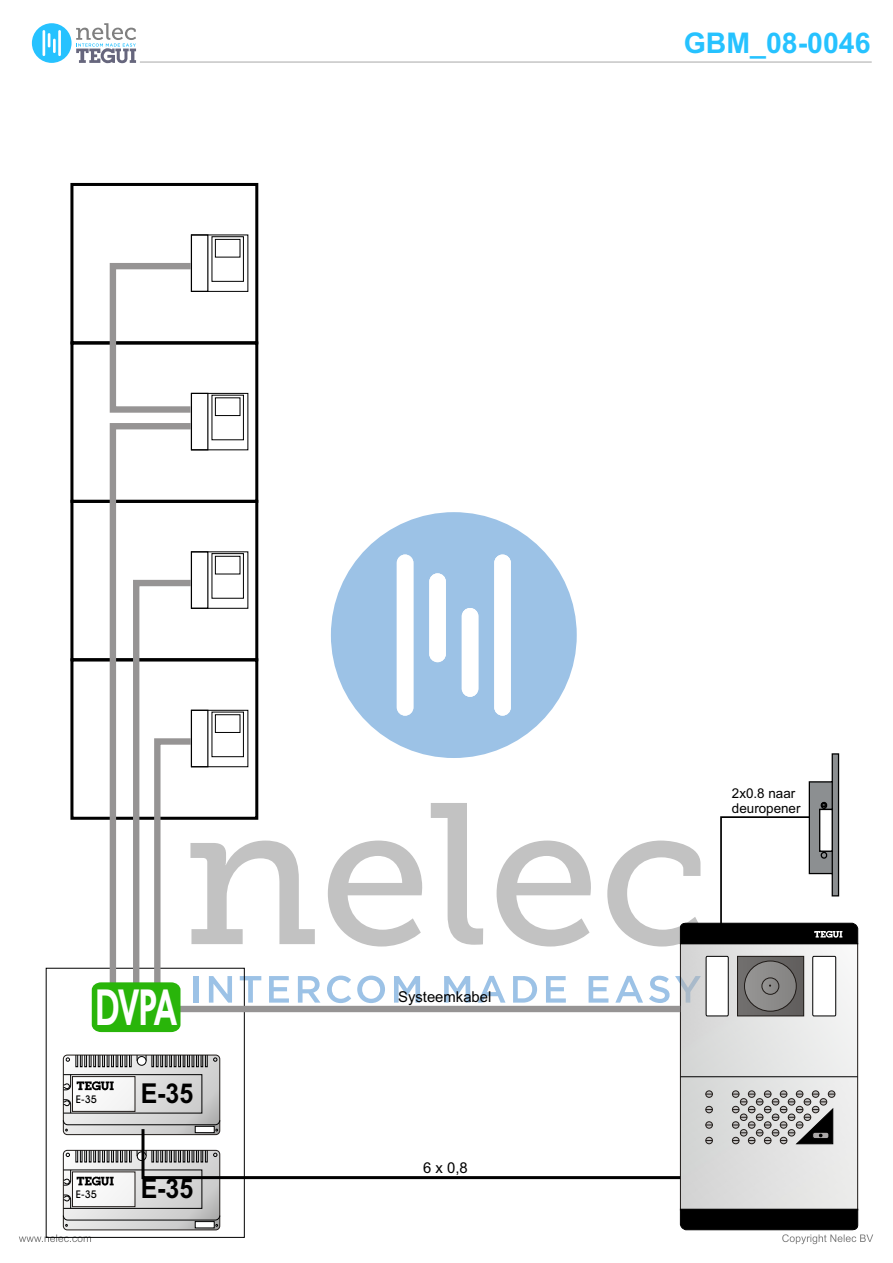
<style>
.page{position:relative;width:893px;height:1263px;background:#fff}
.page>*{position:absolute;margin:0;border:0;box-sizing:border-box;transform-origin:0 0}
.t1{font:700 49.95px "Avant Garde IT Cby BT";color:#fff;scale:.7 1}
.t2{font:700 28.5px "Arial";color:#26c2ff}
.t3{font:700 27.45px "Arial";color:#000;scale:.91 1}
.t4{font:15px "Arial";color:#000}
.t5{font:13.5px/15.1px "Arial";color:#000}
.t6{font:500 10.65px "Avant Garde IT Cby BT";color:#000}
</style>
<div class="page">
<svg style="left:19px;top:1234px;width:72px;height:8px"></svg>
<hr style="left:140px;top:61px;width:732px;height:2px;background:#ccc">
<svg style="left:328px;top:840px;width:94px;height:106px"></svg>
<svg style="left:448px;top:914px;width:35px;height:31px"></svg>
<svg style="left:497px;top:840px;width:94px;height:106px"></svg>
<svg style="left:327px;top:975px;width:24px;height:28px"></svg>
<svg style="left:357px;top:975px;width:28px;height:28px"></svg>
<svg style="left:394px;top:976px;width:26px;height:27px"></svg>
<svg style="left:444px;top:976px;width:26px;height:27px"></svg>
<svg style="left:478px;top:976px;width:27px;height:27px"></svg>
<svg style="left:513px;top:976px;width:24px;height:27px"></svg>
<svg style="left:546px;top:976px;width:20px;height:27px"></svg>
<svg style="left:589px;top:976px;width:19px;height:27px"></svg>
<svg style="left:615px;top:976px;width:28px;height:27px"></svg>
<svg style="left:649px;top:976px;width:31px;height:27px"></svg>
<svg style="left:331px;top:512px;width:246px;height:246px;fill:#9cc2e6"></svg>
<div style="left:397px;top:554px;width:16px;height:162px;background:#fff;border-radius:8px"></div>
<div style="left:429px;top:573px;width:17px;height:89px;background:#fff;border-radius:8px"></div>
<div style="left:494px;top:554px;width:17px;height:162px;background:#fff;border-radius:8px"></div>
<div style="left:462px;top:608px;width:16px;height:89px;background:#fff;border-radius:8px"></div>
<div style="left:32px;top:23px;width:40px;height:40px;background:#26c2ff;border-radius:50%"></div>
<hr style="left:43px;top:30px;width:2px;height:26px;background:#fff">
<svg style="left:48px;top:33px;width:2px;height:14px"></svg>
<hr style="left:58px;top:30px;width:3px;height:26px;background:#fff">
<hr style="left:53px;top:39px;width:3px;height:14px;background:#fff">
<svg style="left:76px;top:23px;width:60px;height:40px"></svg>
<div style="left:46px;top:968px;width:199px;height:270px;border:1px solid #000"></div>
<div style="left:70px;top:341px;width:188px;height:162px;border:3px solid #000"></div>
<div style="left:70px;top:658px;width:188px;height:162px;border:3px solid #000"></div>
<div style="left:191px;top:393px;width:57px;height:57px;border:1px solid #000"></div>
<div style="left:191px;top:393px;width:17px;height:57px;border:1px solid #000"></div>
<div style="left:215px;top:398px;width:25px;height:18px;border:1px solid #000"></div>
<div style="left:212px;top:395px;width:32px;height:45px;border:1px solid #000"></div>
<div style="left:70px;top:183px;width:188px;height:161px;border:3px solid #000"></div>
<div style="left:70px;top:500px;width:188px;height:161px;border:3px solid #000"></div>
<div style="left:191px;top:234px;width:57px;height:58px;border:1px solid #000"></div>
<div style="left:191px;top:234px;width:17px;height:58px;border:1px solid #000"></div>
<div style="left:215px;top:239px;width:25px;height:18px;border:1px solid #000"></div>
<div style="left:212px;top:237px;width:32px;height:44px;border:1px solid #000"></div>
<div style="left:191px;top:551px;width:17px;height:58px;border:1px solid #000"></div>
<div style="left:215px;top:556px;width:25px;height:18px;border:1px solid #000"></div>
<div style="left:212px;top:553px;width:32px;height:45px;border:1px solid #000"></div>
<img style="left:682px;top:946px;width:174px;height:262px">
<svg style="left:680px;top:1208px;width:193px;height:36px"></svg>
<div style="left:705px;top:1090px;width:8px;height:8px;border:1px solid #1f1a17;border-radius:50%"></div>
<svg style="left:706px;top:1091px;width:6px;height:6px"></svg>
<div style="left:705px;top:1121px;width:8px;height:7px;border:1px solid #1f1a17;border-radius:50%"></div>
<svg style="left:706px;top:1122px;width:6px;height:6px"></svg>
<div style="left:705px;top:1137px;width:8px;height:7px;border:1px solid #1f1a17;border-radius:50%"></div>
<svg style="left:706px;top:1137px;width:6px;height:7px"></svg>
<div style="left:705px;top:1106px;width:8px;height:7px;border:1px solid #1f1a17;border-radius:50%"></div>
<svg style="left:706px;top:1106px;width:6px;height:7px"></svg>
<div style="left:732px;top:1090px;width:7px;height:8px;border:1px solid #1f1a17;border-radius:50%"></div>
<div style="left:748px;top:1090px;width:7px;height:8px;border:1px solid #1f1a17;border-radius:50%"></div>
<div style="left:780px;top:1090px;width:7px;height:8px;border:1px solid #1f1a17;border-radius:50%"></div>
<div style="left:764px;top:1090px;width:7px;height:8px;border:1px solid #1f1a17;border-radius:50%"></div>
<div style="left:796px;top:1090px;width:7px;height:8px;border:1px solid #1f1a17;border-radius:50%"></div>
<div style="left:812px;top:1090px;width:7px;height:8px;border:1px solid #1f1a17;border-radius:50%"></div>
<div style="left:828px;top:1090px;width:7px;height:8px;border:1px solid #1f1a17;border-radius:50%"></div>
<svg style="left:732px;top:1091px;width:103px;height:53px;background:#a2a1a0"></svg>
<div style="left:706px;top:956px;width:23px;height:60px;background:#fff;border:1px solid #000"></div>
<svg style="left:739px;top:958px;width:63px;height:56px"></svg>
<div style="left:737px;top:956px;width:67px;height:60px;border:1px solid #1f1a17"></div>
<div style="left:812px;top:956px;width:24px;height:60px;background:#fff;border:1px solid #000"></div>
<svg style="left:744px;top:961px;width:52px;height:50px;background:#888786"></svg>
<div style="left:744px;top:961px;width:53px;height:50px;border:1px solid #1f1a17;border-radius:50%"></div>
<svg style="left:762px;top:978px;width:17px;height:16px"></svg>
<div style="left:761px;top:977px;width:18px;height:18px;border:1px solid #1f1a17;border-radius:50%"></div>
<hr style="left:680px;top:1076px;width:177px;height:1px;background:#000">
<svg style="left:607px;top:753px;width:251px;height:193px"></svg>
<svg style="left:63px;top:1150px;width:157px;height:80px;background:#c8c8c8"></svg>
<div style="left:63px;top:1150px;width:157px;height:80px;border:1px solid #1f1a17;border-radius:4px"></div>
<svg style="left:63px;top:1194px;width:8px;height:15px"></svg>
<div style="left:72px;top:1172px;width:63px;height:35px;background:#f7f7f7"></div>
<div style="left:72px;top:1172px;width:63px;height:35px;border:1px solid #1f1a17"></div>
<svg style="left:63px;top:1215px;width:157px;height:13px;background:#c0c0c0"></svg>
<svg style="left:63px;top:1055px;width:157px;height:79px;background:#d0d0d0"></svg>
<svg style="left:76px;top:1055px;width:55px;height:12px"></svg>
<svg style="left:66px;top:1058px;width:4px;height:3px"></svg>
<div style="left:63px;top:1074px;width:139px;height:39px;border:1px solid #000"></div>
<svg style="left:63px;top:1074px;width:8px;height:16px"></svg>
<svg style="left:63px;top:1099px;width:8px;height:14px"></svg>
<div style="left:72px;top:1076px;width:63px;height:35px;background:#f7f7f7"></div>
<div style="left:72px;top:1076px;width:63px;height:35px;border:1px solid #1f1a17"></div>
<div style="left:137px;top:1056px;width:9px;height:9px;background:#fff;border:1px solid #000;border-radius:50%"></div>
<svg style="left:146px;top:1055px;width:61px;height:12px"></svg>
<svg style="left:213px;top:1058px;width:4px;height:3px"></svg>
<svg style="left:77px;top:1081px;width:37px;height:10px"></svg>
<svg style="left:63px;top:1120px;width:620px;height:67px"></svg>
<div style="left:122px;top:1006px;width:558px;height:6px;background:#969494"></div>
<svg style="left:107px;top:420px;width:90px;height:157px"></svg>
<div style="left:110px;top:263px;width:84px;height:150px;border:6px solid #969494"></div>
<svg style="left:92px;top:577px;width:228px;height:455px"></svg>
<h2 class="t2" style="left:684px;top:33px;width:188px">GBM_08-0046</h2>
<h1 class="t1" style="left:96px;top:987px;width:117px">DVPA</h1>
<p class="t6" style="left:76px;top:1095px;width:22px">E-35</p>
<p class="t6" style="left:76px;top:1190px;width:22px">E-35</p>
<h3 class="t3" style="left:141px;top:1083px;width:59px">E-35</h3>
<h3 class="t3" style="left:141px;top:1178px;width:59px">E-35</h3>
<p class="t4" style="left:398px;top:991px;width:95px">Systeemkabel</p>
<p class="t4" style="left:423px;top:1162px;width:46px">6 x 0,8</p>
<p class="t5" style="left:732px;top:786px;width:70px">2x0.8 naar deuropener</p>
</div>
